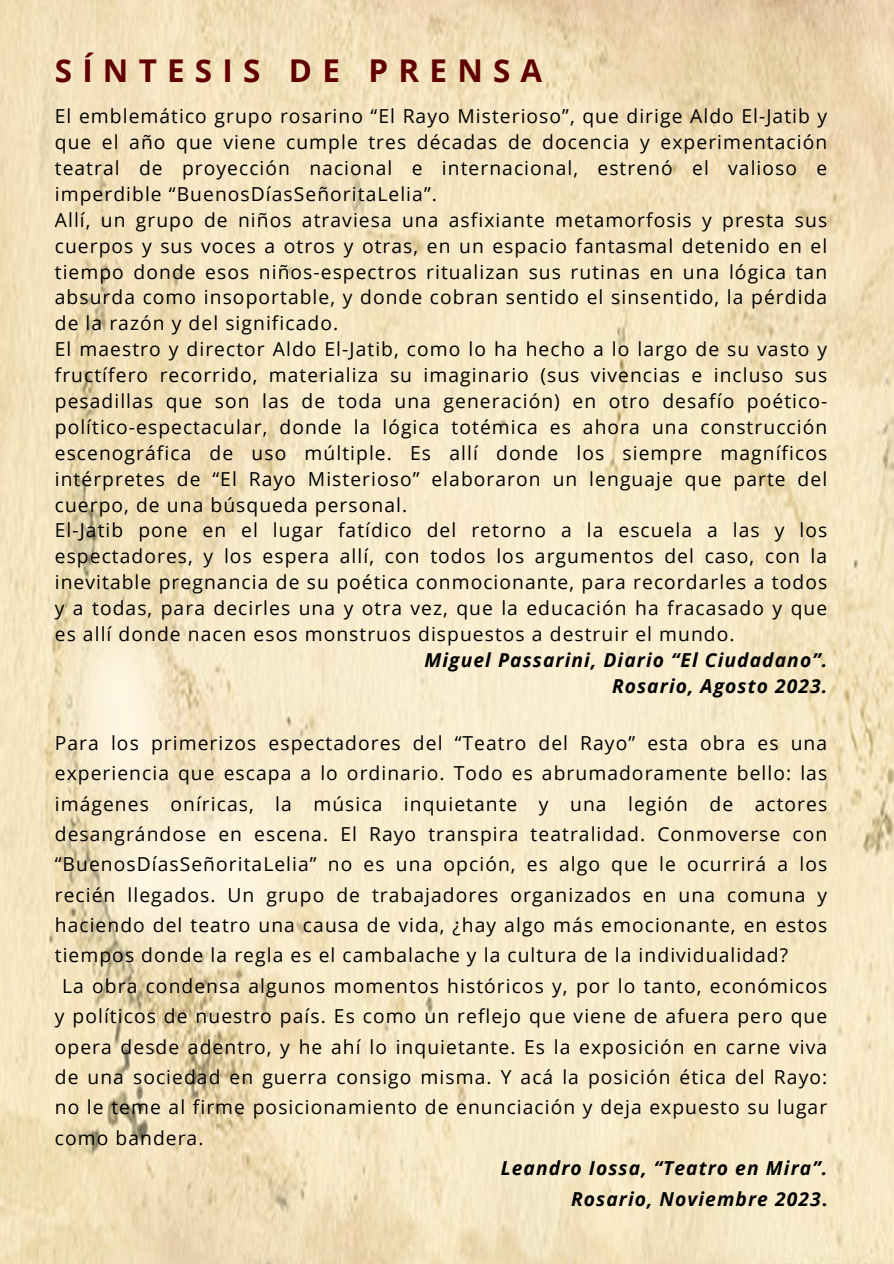
<style>
.page{position:relative;width:894px;height:1264px;background:#fff}
.page>*{position:absolute;margin:0;border:0;box-sizing:border-box;transform-origin:0 0}
.t1{font:700 31.35px "Open Sans";letter-spacing:.325em;color:#600000}
.t2{font:19.2px/25.8px "Open Sans";letter-spacing:.055em;color:#000}
.t3{font:italic 700 19.2px/25.8px "Open Sans";letter-spacing:.055em;color:#000;text-align:right}
.s1{font-style:normal}
</style>
<div class="page">
<img style="left:0;top:0;width:893px;height:1263px">
<h1 class="t1" style="left:55px;top:49px;width:489px">SÍNTESIS DE PRENSA</h1>
<p class="t2" style="left:55px;top:103px;width:773px">El emblemático grupo rosarino “El Rayo Misterioso”, que dirige Aldo El-Jatib y que el año que viene cumple tres décadas de docencia y experimentación teatral de proyección nacional e internacional, estrenó el valioso e imperdible “BuenosDíasSeñoritaLelia”.<br>Allí, un grupo de niños atraviesa una asfixiante metamorfosis y presta sus cuerpos y sus voces a otros y otras, en un espacio fantasmal detenido en el tiempo donde esos niños-espectros ritualizan sus rutinas en una lógica tan absurda como insoportable, y donde cobran sentido el sinsentido, la pérdida de la razón y del significado.<br>El maestro y director Aldo El-Jatib, como lo ha hecho a lo largo de su vasto y fructífero recorrido, materializa su imaginario (sus vivencias e incluso sus pesadillas que son las de toda una generación) en otro desafío poético&shy;político-espectacular, donde la lógica totémica es ahora una construcción escenográfica de uso múltiple. Es allí donde los siempre magníficos intérpretes de “El Rayo Misterioso” elaboraron un lenguaje que parte del cuerpo, de una búsqueda personal.<br>El-Jatib pone en el lugar fatídico del retorno a la escuela a las y los espectadores, y los espera allí, con todos los argumentos del caso, con la inevitable pregnancia de su poética conmocionante, para recordarles a todos y a todas, para decirles una y otra vez, que la educación ha fracasado y que es allí donde nacen esos monstruos dispuestos a destruir el mundo.</p>
<p class="t3" style="left:424px;top:646px;width:404px">Miguel Passarini, Diario “El Ciudadano”.<br>Rosario, Agosto 2023.</p>
<p class="t2" style="left:55px;top:729px;width:773px">Para los primerizos espectadores del “Teatro del Rayo” esta obra es una</p>
<p class="t2" style="left:55px;top:759px;width:773px">experiencia que escapa a lo ordinario. Todo es abrumadoramente bello: las</p>
<p class="t2" style="left:55px;top:790px;width:773px">imágenes oníricas, la música inquietante y una legión de actores</p>
<p class="t2" style="left:55px;top:820px;width:773px">desangrándose en escena. El Rayo transpira teatralidad. Conmoverse con</p>
<p class="t2" style="left:55px;top:851px;width:773px">“BuenosDíasSeñoritaLelia” no es una opción, es algo que le ocurrirá a los</p>
<p class="t2" style="left:55px;top:881px;width:773px">recién llegados. Un grupo de trabajadores organizados en una comuna y</p>
<p class="t2" style="left:55px;top:911px;width:773px">haciendo del teatro una causa de vida, ¿hay algo más emocionante, en estos</p>
<p class="t2" style="left:55px;top:942px;width:734px">tiempos donde la regla es el cambalache y la cultura de la individualidad?</p>
<p class="t2" style="left:62px;top:972px;width:766px">La obra condensa algunos momentos históricos y, por lo tanto, económicos</p>
<p class="t2" style="left:55px;top:1002px;width:773px">y políticos de nuestro país. Es como un reflejo que viene de afuera pero que</p>
<p class="t2" style="left:55px;top:1033px;width:773px">opera desde adentro, y he ahí lo inquietante. Es la exposición en carne viva</p>
<p class="t2" style="left:55px;top:1063px;width:773px">de una sociedad en guerra consigo misma. Y acá la posición ética del Rayo:</p>
<p class="t2" style="left:55px;top:1094px;width:773px">no le teme al firme posicionamiento de enunciación y deja expuesto su lugar</p>
<p class="t2" style="left:55px;top:1124px;width:150px">como bandera.</p>
<p class="t3" style="left:500px;top:1152px;width:328px;line-height:30.3px">Leandro Iossa, “Teatro en Mira”.<br>Rosario, Noviembre 2023<span class="s1">.</span></p>
</div>
